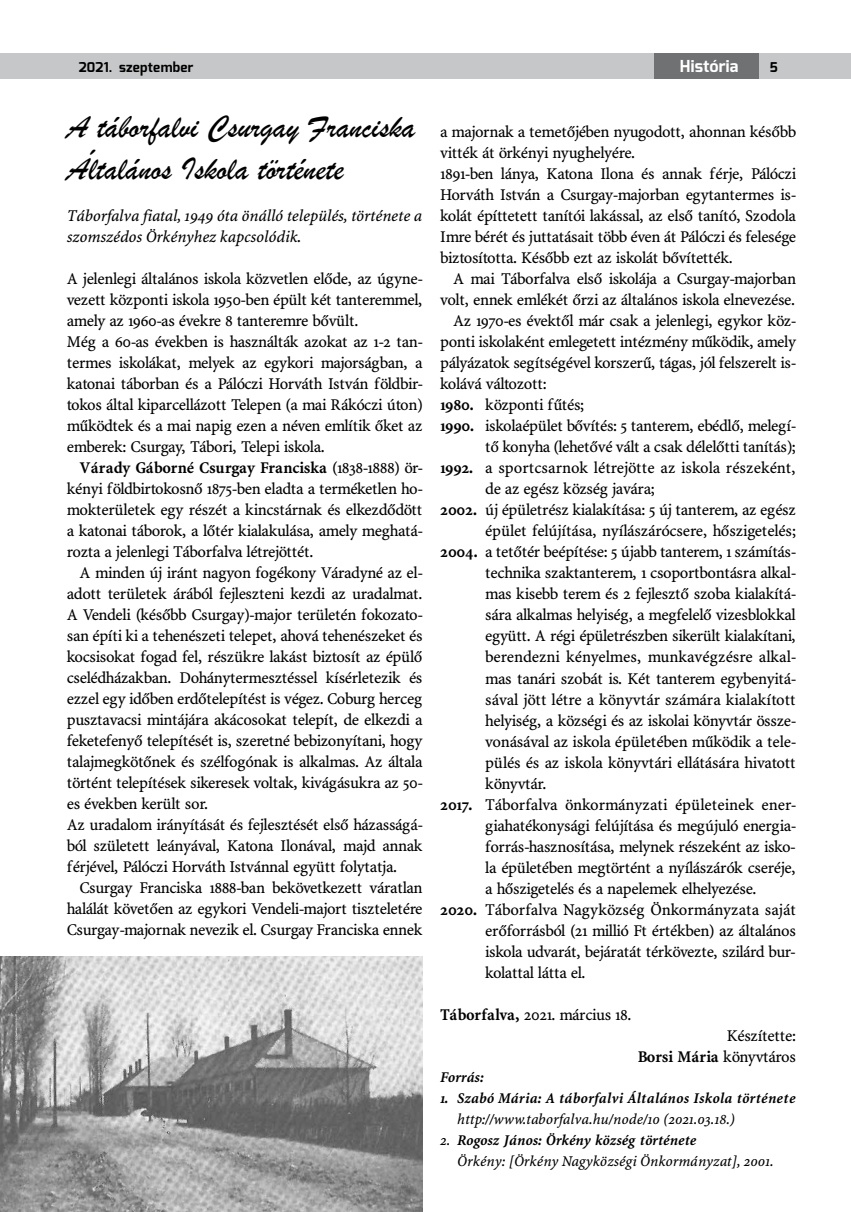
<style>
.page{position:relative;width:851px;height:1212px;background:#fff}
.page>*{position:absolute;margin:0;border:0;box-sizing:border-box;transform-origin:0 0}
.t1{font:33px/42px "Brush Script";color:#000}
.t2{font:16.5px/21px "Minion PFL";color:#000}
.t3{font:16.5px "Minion PFL";letter-spacing:.02em;color:#000}
.t4{font:italic 16.5px/21px "Minion PFL";letter-spacing:-.01em;color:#000}
.t5{font:700 16.5px "Exo";letter-spacing:.01em;color:#fff}
.t6{font:italic 15px/21px "Minion PFL";color:#000}
.t7{font:italic 700 15px "Minion PFL";letter-spacing:.02em;color:#000}
.t8{font:700 13.5px "Exo";letter-spacing:.015em;color:#000}
.s1{font-weight:700}
</style>
<div class="page">
<div style="left:0;top:53px;width:850px;height:26px;background:#c6c7c8"></div>
<div style="left:654px;top:53px;width:105px;height:26px;background:#707172"></div>
<img style="left:0;top:956px;width:422px;height:256px">
<p class="t8" style="left:79px;top:58px;width:116px">2021. szeptember</p>
<p class="t5" style="left:679px;top:55px;width:60px">História</p>
<p class="t8" style="left:769px;top:58px;width:10px">5</p>
<h1 class="t1" style="left:67px;top:107px;width:350px">A táborfalvi Csurgay Franciska<br>Általános Iskola története</h1>
<p class="t4" style="left:67px;top:206px;width:357px">Táborfalva fiatal, 1949 óta önálló település, története a szomszédos Örkényhez kapcsolódik.</p>
<p class="t2" style="left:67px;top:269px;width:357px">A jelenlegi általános iskola közvetlen előde, az úgyne&shy;vezett központi iskola 1950-ben épült két tanteremmel, amely az 1960-as évekre 8 tanteremre bővült.<br>Még a 60-as években is használták azokat az 1-2 tan&shy;termes iskolákat, melyek az egykori majorságban, a katonai táborban és a Pálóczi Horváth István földbir&shy;tokos által kiparcellázott Telepen (a mai Rákóczi úton) működtek és a mai napig ezen a néven említik őket az emberek: Csurgay, Tábori, Telepi iskola.</p>
<p class="t2" style="left:67px;top:458px;width:357px;text-align:justify;text-indent:13px"><span class="s1">Várady Gáborné Csurgay Franciska</span> (1838-1888) ör&shy;kényi földbirtokosnő 1875-ben eladta a terméketlen ho&shy;mokterületek egy részét a kincstárnak és elkezdődött a katonai táborok, a lőtér kialakulása, amely meghatá&shy;rozta a jelenlegi Táborfalva létrejöttét.</p>
<p class="t2" style="left:67px;top:563px;width:357px;text-indent:13px">A minden új iránt nagyon fogékony Váradyné az el&shy;adott területek árából fejleszteni kezdi az uradalmat.<br>A Vendeli (később Csurgay)-major területén fokozato&shy;san építi ki a tehenészeti telepet, ahová tehenészeket és kocsisokat fogad fel, részükre lakást biztosít az épülő cselédházakban. Dohánytermesztéssel kísérletezik és ezzel egy időben erdőtelepítést is végez. Coburg herceg pusztavacsi mintájára akácosokat telepít, de elkezdi a feketefenyő telepítését is, szeretné bebizonyítani, hogy talajmegkötőnek és szélfogónak is alkalmas. Az általa történt telepítések sikeresek voltak, kivágásukra az 50- es években került sor.<br>Az uradalom irányítását és fejlesztését első házasságá&shy;ból született leányával, Katona Ilonával, majd annak férjével, Pálóczi Horváth Istvánnal együtt folytatja.</p>
<p class="t2" style="left:67px;top:878px;width:357px;text-align:justify;text-indent:13px">Csurgay Franciska 1888-ban bekövetkezett váratlan halálát követően az egykori Vendeli-majort tiszteletére Csurgay-majornak nevezik el. Csurgay Franciska ennek</p>
<p class="t2" style="left:440px;top:122px;width:357px">a majornak a temetőjében nyugodott, ahonnan később vitték át örkényi nyughelyére.<br>1891-ben lánya, Katona Ilona és annak férje, Pálóczi Horváth István a Csurgay-majorban egytantermes is&shy;kolát építtetett tanítói lakással, az első tanító, Szodola Imre bérét és juttatásait több éven át Pálóczi és felesége biztosította. Később ezt az iskolát bővítették.</p>
<p class="t2" style="left:453px;top:269px;width:344px">A mai Táborfalva első iskolája a Csurgay-majorban</p>
<p class="t2" style="left:440px;top:290px;width:356px">volt, ennek emlékét őrzi az általános iskola elnevezése.</p>
<p class="t2" style="left:453px;top:311px;width:344px">Az 1970-es évektől már csak a jelenlegi, egykor köz-</p>
<p class="t2" style="left:440px;top:332px;width:357px">ponti iskolaként emlegetett intézmény működik, amely</p>
<p class="t2" style="left:440px;top:353px;width:357px">pályázatok segítségével korszerű, tágas, jól felszerelt is-</p>
<p class="t2" style="left:440px;top:374px;width:107px">kolává változott:</p>
<p class="t2" style="left:440px;top:395px;width:145px"><span class="s1">1980.</span> központi fűtés;</p>
<p class="t2" style="left:440px;top:416px;width:357px"><span class="s1">1990.</span> iskolaépület bővítés: 5 tanterem, ebédlő, melegí-</p>
<p class="t2" style="left:485px;top:437px;width:312px">tő konyha (lehetővé vált a csak délelőtti tanítás);</p>
<p class="t3" style="left:440px;top:459px;width:357px"><span class="s1">1992.</span> a sportcsarnok létrejötte az iskola részeként,</p>
<p class="t2" style="left:485px;top:479px;width:171px">de az egész község javára;</p>
<p class="t2" style="left:440px;top:500px;width:357px"><span class="s1">2002.</span> új épületrész kialakítása: 5 új tanterem, az egész</p>
<p class="t2" style="left:485px;top:521px;width:312px">épület felújítása, nyílászárócsere, hőszigetelés;</p>
<p class="t2" style="left:440px;top:542px;width:357px"><span class="s1">2004.</span> a tetőtér beépítése: 5 újabb tanterem, 1 számítás-</p>
<p class="t2" style="left:485px;top:563px;width:312px">technika szaktanterem, 1 csoportbontásra alkal-</p>
<p class="t2" style="left:485px;top:584px;width:312px">mas kisebb terem és 2 fejlesztő szoba kialakítá-</p>
<p class="t2" style="left:485px;top:605px;width:311px">sára alkalmas helyiség, a megfelelő vizesblokkal</p>
<p class="t2" style="left:485px;top:626px;width:312px">együtt. A régi épületrészben sikerült kialakítani,</p>
<p class="t3" style="left:485px;top:648px;width:312px">berendezni kényelmes, munkavégzésre alkal-</p>
<p class="t2" style="left:485px;top:668px;width:312px">mas tanári szobát is. Két tanterem egybenyitá-</p>
<p class="t3" style="left:485px;top:690px;width:312px">sával jött létre a könyvtár számára kialakított</p>
<p class="t2" style="left:485px;top:710px;width:312px">helyiség, a községi és az iskolai könyvtár össze-</p>
<p class="t2" style="left:485px;top:731px;width:312px">vonásával az iskola épületében működik a tele-</p>
<p class="t2" style="left:485px;top:752px;width:312px">pülés és az iskola könyvtári ellátására hivatott</p>
<p class="t2" style="left:485px;top:773px;width:62px">könyvtár.</p>
<p class="t3" style="left:440px;top:795px;width:357px"><span class="s1">2017.</span> Táborfalva önkormányzati épületeinek ener-</p>
<p class="t2" style="left:485px;top:815px;width:312px">giahatékonysági felújítása és megújuló energia-</p>
<p class="t2" style="left:485px;top:836px;width:311px">forrás-hasznosítása, melynek részeként az isko-</p>
<p class="t2" style="left:485px;top:857px;width:312px">la épületében megtörtént a nyílászárók cseréje,</p>
<p class="t2" style="left:485px;top:878px;width:272px">a hőszigetelés és a napelemek elhelyezése.</p>
<p class="t3" style="left:440px;top:900px;width:357px"><span class="s1">2020.</span> Táborfalva Nagyközség Önkormányzata saját</p>
<p class="t2" style="left:485px;top:920px;width:312px">erőforrásból (21 millió Ft értékben) az általános</p>
<p class="t2" style="left:485px;top:941px;width:311px">iskola udvarát, bejáratát térkövezte, szilárd bur-</p>
<p class="t2" style="left:485px;top:962px;width:101px">kolattal látta el.</p>
<p class="t2" style="left:440px;top:1004px;width:192px"><span class="s1">Táborfalva,</span> 2021. március 18.</p>
<p class="t2" style="left:637px;top:1025px;width:159px;text-align:right">Készítette:<br><span class="s1">Borsi Mária</span> könyvtáros</p>
<p class="t7" style="left:440px;top:1069px;width:45px">Forrás:</p>
<p class="t7" style="left:440px;top:1090px;width:357px">1. Szabó Mária: A táborfalvi Általános Iskola története</p>
<p class="t6" style="left:457px;top:1109px;width:279px">http://www.taborfalva.hu/node/10 (2021.03.18.)</p>
<p class="t6" style="left:457px;top:1130px;width:318px;text-indent:-17px">2. <span class="s1">Rogosz János: Örkény község története<br></span>Örkény: [Örkény Nagyközségi Önkormányzat], 2001.</p>
</div>
